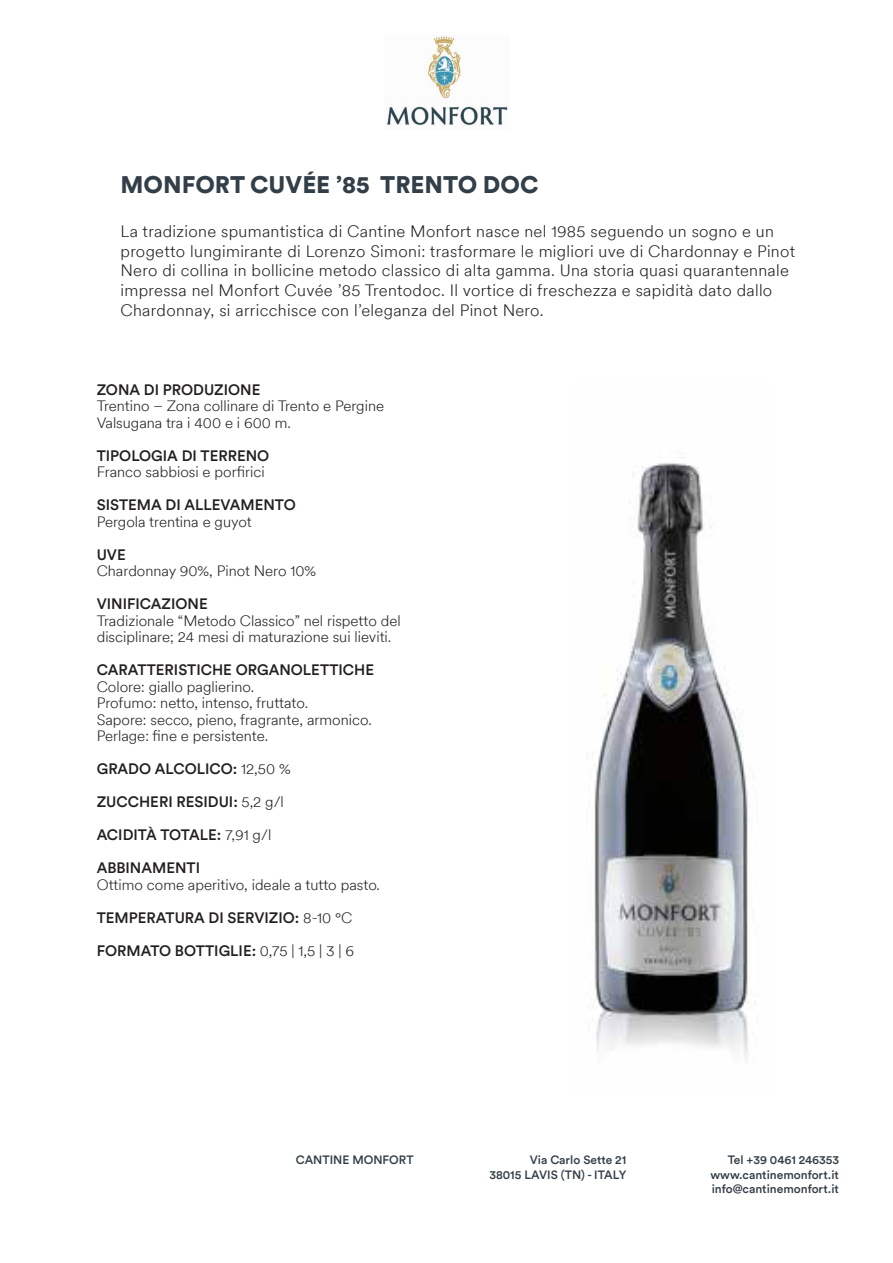
<style>
.page{position:relative;width:893px;height:1263px;background:#fff}
.page>*{position:absolute;margin:0;border:0;box-sizing:border-box;transform-origin:0 0}
.t1{font:900 24px "Circular XXTT";color:#333f48}
.t2{font:300 16.5px/19.8px "Circular XXTT";letter-spacing:.02em;color:#231f20}
.t3{font:300 15px "Circular XXTT";color:#231f20}
.t4{font:500 15px "Circular Std";color:#231f20}
.Stile_di_paragrafo_1{font:500 12px "Circular Std";color:#333f48}
.s1{font-family:"Circular XXTT";font-weight:300}
</style>
<div class="page">
<img style="left:387px;top:35px;width:121px;height:91px">
<img style="left:592px;top:463px;width:164px;height:596px">
<p class="t1" style="left:120px;top:168px;width:419px">MONFORT CUVÉE ’85 TRENTO DOC</p>
<p class="t2" style="left:120px;top:221px;width:676px">La tradizione spumantistica di Cantine Monfort nasce nel 1985 seguendo un sogno e un progetto lungimirante di Lorenzo Simoni: trasformare le migliori uve di Chardonnay e Pinot Nero di collina in bollicine metodo classico di alta gamma. Una storia quasi quarantennale impressa nel Monfort Cuvée ’85 Trentodoc. Il vortice di freschezza e sapidità dato dallo Chardonnay, si arricchisce con l’eleganza del Pinot Nero.</p>
<p class="t4" style="left:97px;top:380px;width:165px">ZONA DI PRODUZIONE</p>
<p class="t3" style="left:97px;top:396px;width:289px">Trentino – Zona collinare di Trento e Pergine</p>
<p class="t3" style="left:97px;top:412px;width:196px">Valsugana tra i 400 e i 600 m.</p>
<p class="t4" style="left:97px;top:446px;width:174px">TIPOLOGIA DI TERRENO</p>
<p class="t3" style="left:97px;top:462px;width:169px">Franco sabbiosi e porfirici</p>
<p class="t4" style="left:97px;top:496px;width:200px">SISTEMA DI ALLEVAMENTO</p>
<p class="t3" style="left:97px;top:511px;width:156px">Pergola trentina e guyot</p>
<p class="t4" style="left:97px;top:545px;width:31px">UVE</p>
<p class="t3" style="left:97px;top:561px;width:221px">Chardonnay 90%, Pinot Nero 10%</p>
<p class="t4" style="left:97px;top:595px;width:113px">VINIFICAZIONE</p>
<p class="t3" style="left:97px;top:610px;width:305px">Tradizionale “Metodo Classico” nel rispetto del</p>
<p class="t3" style="left:97px;top:627px;width:296px">disciplinare; 24 mesi di maturazione sui lieviti.</p>
<p class="t4" style="left:97px;top:661px;width:279px">CARATTERISTICHE ORGANOLETTICHE</p>
<p class="t3" style="left:97px;top:676px;width:159px">Colore: giallo paglierino.</p>
<p class="t3" style="left:97px;top:693px;width:213px">Profumo: netto, intenso, fruttato.</p>
<p class="t3" style="left:97px;top:709px;width:277px">Sapore: secco, pieno, fragrante, armonico.</p>
<p class="t3" style="left:97px;top:726px;width:173px">Perlage: fine e persistente.</p>
<p class="t4" style="left:97px;top:760px;width:195px">GRADO ALCOLICO: <span class="s1">12,50 %</span></p>
<p class="t4" style="left:97px;top:793px;width:189px">ZUCCHERI RESIDUI: <span class="s1">5,2 g/l</span></p>
<p class="t4" style="left:97px;top:826px;width:176px">ACIDITÀ TOTALE: <span class="s1">7,91 g/l</span></p>
<p class="t4" style="left:97px;top:859px;width:105px">ABBINAMENTI</p>
<p class="t3" style="left:97px;top:874px;width:285px">Ottimo come aperitivo, ideale a tutto pasto.</p>
<p class="t4" style="left:97px;top:908px;width:257px">TEMPERATURA DI SERVIZIO: <span class="s1">8-10 °C</span></p>
<p class="t4" style="left:97px;top:941px;width:259px">FORMATO BOTTIGLIE: <span class="s1">0,75 | 1,5 | 3 | 6</span></p>
<p class="Stile_di_paragrafo_1" style="left:296px;top:1152px;width:119px">CANTINE MONFORT</p>
<p class="Stile_di_paragrafo_1" style="left:530px;top:1152px;width:98px">Via Carlo Sette 21</p>
<p class="Stile_di_paragrafo_1" style="left:490px;top:1167px;width:138px">38015 LAVIS (TN) - ITALY</p>
<p class="Stile_di_paragrafo_1" style="left:728px;top:1152px;width:113px">Tel +39 0461 246353</p>
<p class="Stile_di_paragrafo_1" style="left:710px;top:1167px;width:130px">www.cantinemonfort.it</p>
<p class="Stile_di_paragrafo_1" style="left:712px;top:1181px;width:129px">info@cantinemonfort.it</p>
</div>
